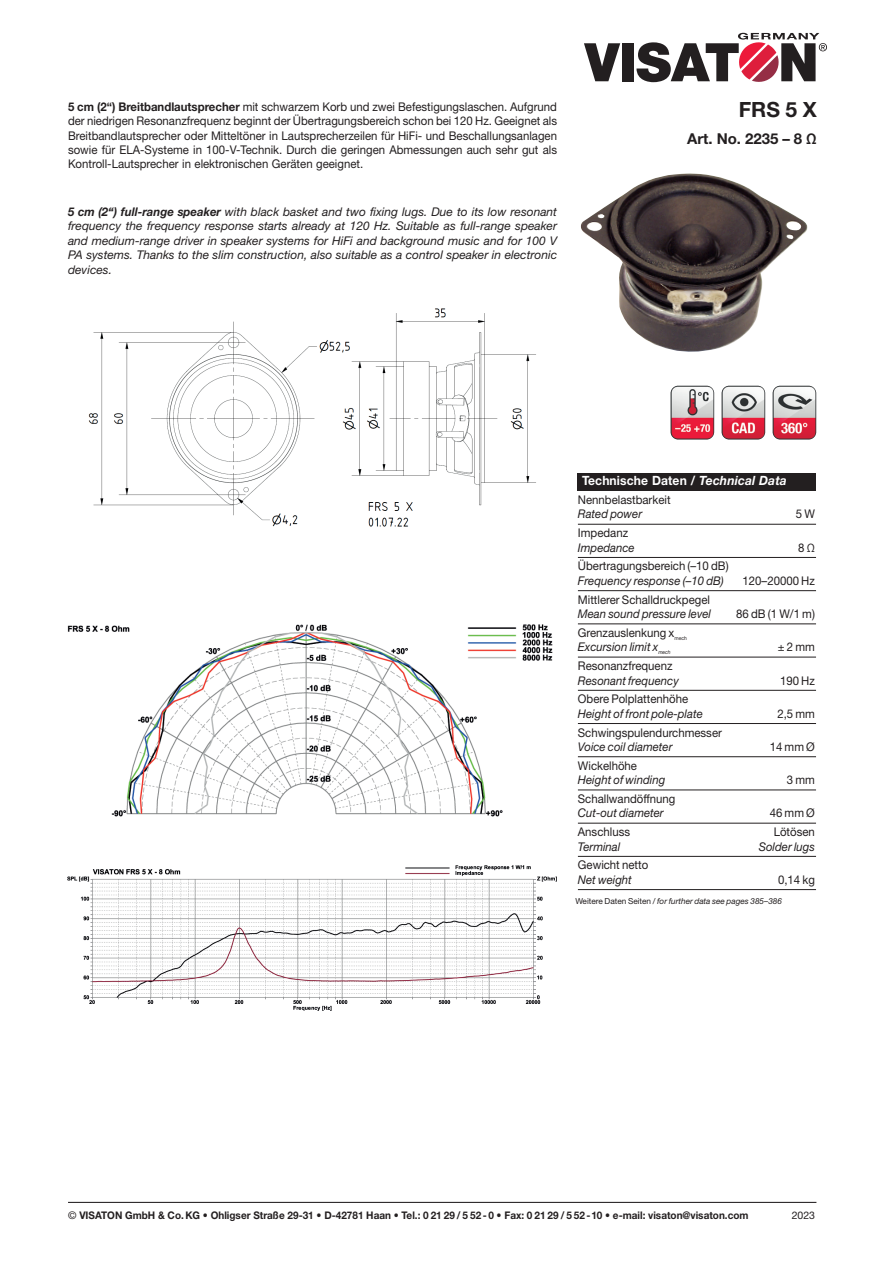
<style>
.page{position:relative;width:893px;height:1263px;background:#fff}
.page>*{position:absolute;margin:0;border:0;box-sizing:border-box;transform-origin:0 0}
.t1{font:700 21px "Helvetica Neue LT Std";color:#231f20}
.t2{font:700 15px "Helvetica Neue LT Std";color:#231f20}
.t3{font:700 12.75px "Helvetica Neue LT Std";letter-spacing:.01em;color:#fff;scale:.95 1}
.t4{font:12px/14.4px "Helvetica Neue LT Std";color:#231f20;text-align:justify;scale:.95 1}
.t5{font:italic 12px/14.4px "Helvetica Neue LT Std";color:#231f20;text-align:justify}
.t6{font:italic 12px "Helvetica Neue LT Std";color:#231f20;scale:.95 1}
.t7{font:700 10.5px "Helvetica Neue LT Std";color:#231f20;scale:.95 1}
.t8{font:10.5px "Helvetica Neue LT Std";color:#231f20}
.t9{font:italic 8.25px "Helvetica Neue LT Std";color:#231f20}
.t10{font:5.25px "Helvetica Neue LT Std";color:#231f20;scale:.95 1}
.t11{font:italic 5.25px "Helvetica Neue LT Std";color:#231f20;scale:.95 1}
.s1{font-weight:700}
.s2{font-style:italic}
.s3{font-style:normal}
.s4{font-weight:400}
</style>
<div class="page">
<svg style="left:584px;top:43px;width:36px;height:38px"></svg>
<div style="left:622px;top:43px;width:12px;height:38px;background:#231f20"></div>
<svg style="left:636px;top:33px;width:191px;height:50px"></svg>
<hr style="left:68px;top:1202px;width:748px;height:1px;background:#231f20">
<div style="left:578px;top:473px;width:238px;height:17px;background:#231f20"></div>
<hr style="left:578px;top:524px;width:238px;height:1px;background:#231f20">
<hr style="left:578px;top:557px;width:238px;height:1px;background:#231f20">
<hr style="left:578px;top:590px;width:238px;height:1px;background:#231f20">
<hr style="left:578px;top:624px;width:238px;height:1px;background:#231f20">
<hr style="left:578px;top:657px;width:238px;height:1px;background:#231f20">
<hr style="left:578px;top:690px;width:238px;height:1px;background:#231f20">
<hr style="left:578px;top:723px;width:238px;height:1px;background:#231f20">
<hr style="left:578px;top:756px;width:238px;height:1px;background:#231f20">
<hr style="left:578px;top:790px;width:238px;height:1px;background:#231f20">
<hr style="left:578px;top:823px;width:238px;height:1px;background:#231f20">
<hr style="left:578px;top:856px;width:238px;height:1px;background:#231f20">
<hr style="left:578px;top:889px;width:238px;height:1px;background:#231f20">
<img style="left:670px;top:386px;width:44px;height:54px">
<img style="left:722px;top:386px;width:43px;height:54px">
<img style="left:773px;top:386px;width:43px;height:54px">
<img style="left:581px;top:173px;width:226px;height:179px">
<img style="left:88px;top:308px;width:448px;height:219px">
<img style="left:68px;top:624px;width:485px;height:192px">
<img style="left:67px;top:865px;width:490px;height:146px">
<p class="t4" style="left:68px;top:99px;width:516px"><span class="s1">5 cm (2“) Breitbandlautsprecher</span> mit schwarzem Korb und zwei Befestigungslaschen. Aufgrund der niedrigen Resonanzfrequenz beginnt der Übertragungsbereich schon bei 120 Hz. Geeignet als Breitbandlautsprecher oder Mitteltöner in Lautsprecherzeilen für HiFi- und Beschallungsanlagen sowie für ELA-Systeme in 100-V-Technik. Durch die geringen Abmessungen auch sehr gut als Kontroll-Lautsprecher in elektronischen Geräten geeignet.</p>
<p class="t5" style="left:68px;top:204px;width:491px"><span class="s1">5 cm (2“) full-range speaker</span> with black basket and two fixing lugs. Due to its low resonant frequency the frequency response starts already at 120 Hz. Suitable as full-range speaker and medium-range driver in speaker systems for HiFi and background music and for 100 V PA systems. Thanks to the slim construction, also suitable as a control speaker in electronic devices.</p>
<h1 class="t1" style="left:739px;top:97px;width:80px">FRS 5 X</h1>
<p class="t2" style="left:687px;top:129px;width:131px">Art. No. 2235 – 8 Ω</p>
<p class="t3" style="left:582px;top:473px;width:217px">Technische Daten / <span class="s2">Technical Data</span></p>
<p class="t4" style="left:578px;top:492px;width:99px">Nennbelastbarkeit</p>
<p class="t6" style="left:578px;top:507px;width:69px">Rated power</p>
<p class="t4" style="left:796px;top:507px;width:22px">5 W</p>
<p class="t4" style="left:578px;top:526px;width:54px">Impedanz</p>
<p class="t6" style="left:578px;top:540px;width:61px">Impedance</p>
<p class="t4" style="left:798px;top:540px;width:19px">8 Ω</p>
<p class="t4" style="left:578px;top:559px;width:160px">Übertragungsbereich (–10 dB)</p>
<p class="t6" style="left:578px;top:573px;width:155px">Frequency response (–10 dB)</p>
<p class="t4" style="left:743px;top:573px;width:78px">120–20000 Hz</p>
<p class="t4" style="left:578px;top:592px;width:141px">Mittlerer Schalldruckpegel</p>
<p class="t6" style="left:578px;top:607px;width:142px">Mean sound pressure level</p>
<p class="t4" style="left:736px;top:606px;width:84px">86 dB (1 W/1 m)</p>
<p class="t4" style="left:578px;top:625px;width:103px">Grenzauslenkung x</p>
<p class="t10" style="left:674px;top:635px;width:15px">mech</p>
<p class="t6" style="left:578px;top:640px;width:86px">Excursion limit x</p>
<p class="t11" style="left:658px;top:649px;width:15px">mech</p>
<p class="t4" style="left:778px;top:640px;width:41px">± 2 mm</p>
<p class="t4" style="left:578px;top:658px;width:101px">Resonanzfrequenz</p>
<p class="t6" style="left:578px;top:673px;width:108px">Resonant frequency</p>
<p class="t4" style="left:780px;top:673px;width:38px">190 Hz</p>
<p class="t4" style="left:578px;top:692px;width:118px">Obere Polplattenhöhe</p>
<p class="t6" style="left:578px;top:706px;width:133px">Height of front pole-plate</p>
<p class="t4" style="left:777px;top:706px;width:41px">2,5 mm</p>
<p class="t4" style="left:578px;top:725px;width:153px">Schwingspulendurchmesser</p>
<p class="t6" style="left:578px;top:739px;width:101px">Voice coil diameter</p>
<p class="t4" style="left:770px;top:739px;width:49px">14 mm Ø</p>
<p class="t4" style="left:578px;top:758px;width:64px">Wickelhöhe</p>
<p class="t6" style="left:578px;top:773px;width:94px">Height of winding</p>
<p class="t4" style="left:787px;top:772px;width:31px">3 mm</p>
<p class="t4" style="left:578px;top:791px;width:104px">Schallwandöffnung</p>
<p class="t6" style="left:578px;top:806px;width:92px">Cut-out diameter</p>
<p class="t4" style="left:770px;top:806px;width:49px">46 mm Ø</p>
<p class="t4" style="left:578px;top:824px;width:56px">Anschluss</p>
<p class="t4" style="left:774px;top:824px;width:45px">Lötösen</p>
<p class="t6" style="left:578px;top:839px;width:46px">Terminal</p>
<p class="t6" style="left:759px;top:839px;width:61px">Solder lugs</p>
<p class="t4" style="left:578px;top:858px;width:76px">Gewicht netto</p>
<p class="t6" style="left:578px;top:872px;width:58px">Net weight</p>
<p class="t4" style="left:778px;top:872px;width:40px">0,14 kg</p>
<p class="t9" style="left:575px;top:896px;width:208px"><span class="s3">Weitere Daten Seiten /</span> for further data see pages 385–386</p>
<p class="t7" style="left:68px;top:1209px;width:718px"><span class="s4">©</span> VISATON GmbH &amp; Co. KG • Ohligser Straße 29-31 • D-42781 Haan • Tel.: 0 21 29 / 5 52- 0 • Fax: 0 21 29 / 5 52 -10 • e-mail: visaton@visaton.com</p>
<p class="t8" style="left:792px;top:1209px;width:25px">2023</p>
</div>
